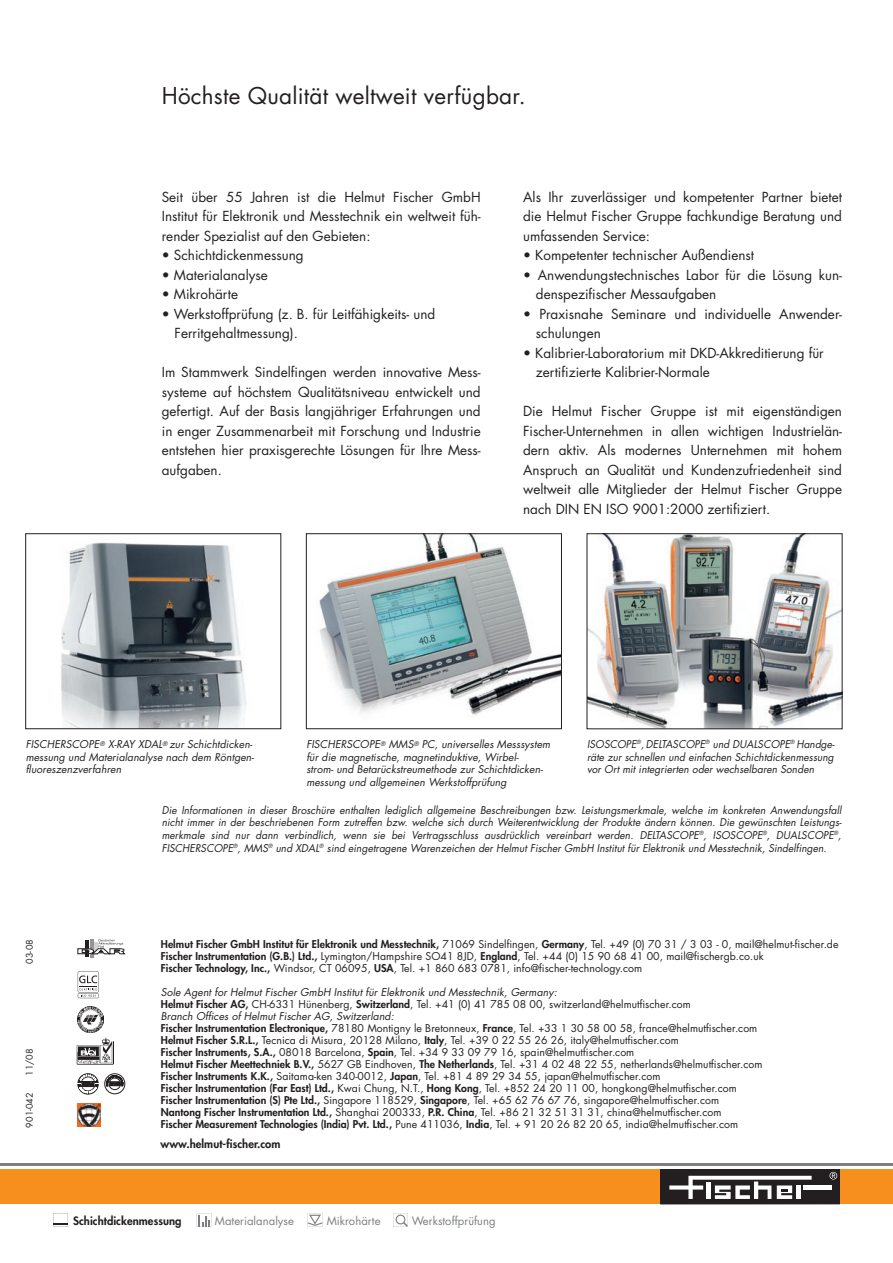
<style>
.page{position:relative;width:893px;height:1263px;background:#fff}
.page>*{position:absolute;margin:0;border:0;box-sizing:border-box;transform-origin:0 0}
.t1{font:22.5px "Futura Std";letter-spacing:.01em;color:#231f20}
.t2{font:13.5px/19.5px "Futura Std";color:#231f20;text-align:justify}
.t3{font:800 11.25px "Futura Std";letter-spacing:.005em;color:#231f20}
.t4{font:11.25px "Futura Std";letter-spacing:.005em;color:#7c7e81}
.t5{font:10.5px/12px "Futura Std";letter-spacing:.005em;color:#231f20}
.t6{font:italic 10.5px/12.6px "Futura Std";letter-spacing:.005em;color:#231f20;text-align:justify}
.t7{font:9px "Futura Std";color:#231f20}
.s1{font-weight:800}
.s2{font-style:italic}
</style>
<div class="page">
<div style="left:0;top:1169px;width:661px;height:35px;background:#f68f1e"></div>
<div style="left:839px;top:1169px;width:54px;height:35px;background:#f68f1e"></div>
<hr style="left:0;top:1163px;width:893px;height:2px;background:#7c7e81">
<svg style="left:660px;top:1169px;width:180px;height:35px"></svg>
<svg style="left:53px;top:1213px;width:15px;height:14px"></svg>
<svg style="left:393px;top:1213px;width:15px;height:14px"></svg>
<svg style="left:308px;top:1213px;width:14px;height:14px"></svg>
<svg style="left:197px;top:1213px;width:15px;height:14px"></svg>
<hr style="left:90px;top:939px;width:3px;height:19px;background:#939598">
<svg style="left:78px;top:939px;width:47px;height:18px"></svg>
<svg style="left:78px;top:971px;width:21px;height:27px"></svg>
<div style="left:78px;top:1074px;width:20px;height:20px;border:1px solid #231f20;border-radius:50%"></div>
<svg style="left:78px;top:1075px;width:20px;height:18px"></svg>
<svg style="left:104px;top:1073px;width:21px;height:21px"></svg>
<img style="left:78px;top:1006px;width:26px;height:26px">
<img style="left:77px;top:1037px;width:37px;height:28px">
<img style="left:78px;top:1104px;width:23px;height:23px">
<img style="left:319px;top:535px;width:241px;height:181px">
<div style="left:306px;top:533px;width:256px;height:196px;border:1px solid #231f20"></div>
<img style="left:61px;top:542px;width:185px;height:185px">
<div style="left:26px;top:533px;width:255px;height:196px;border:1px solid #231f20"></div>
<img style="left:589px;top:535px;width:251px;height:192px">
<div style="left:587px;top:533px;width:255px;height:196px;border:1px solid #231f20"></div>
<h1 class="t1" style="left:162px;top:81px;width:365px">Höchste Qualität weltweit verfügbar.</h1>
<p class="t2" style="left:162px;top:187px;width:320px">Seit über 55 Jahren ist die Helmut Fischer GmbH Institut für Elektronik und Messtechnik ein weltweit füh&shy;render Spezialist auf den Gebieten:</p>
<p class="t2" style="left:162px;top:246px;width:143px">• Schichtdickenmessung</p>
<p class="t2" style="left:162px;top:265px;width:108px">• Materialanalyse</p>
<p class="t2" style="left:162px;top:285px;width:78px">• Mikrohärte</p>
<p class="t2" style="left:175px;top:304px;width:262px;text-indent:-13px">• Werkstoffprüfung (z. B. für Leitfähigkeits- und<br>Ferritgehaltmessung).</p>
<p class="t2" style="left:162px;top:363px;width:320px">Im Stammwerk Sindelfingen werden innovative Mess&shy;systeme auf höchstem Qualitätsniveau entwickelt und gefertigt. Auf der Basis langjähriger Erfahrungen und in enger Zusammenarbeit mit Forschung und Industrie entstehen hier praxisgerechte Lösungen für Ihre Mess&shy;aufgaben.</p>
<p class="t2" style="left:523px;top:187px;width:320px">Als Ihr zuverlässiger und kompetenter Partner bietet die Helmut Fischer Gruppe fachkundige Beratung und umfassenden Service:</p>
<p class="t2" style="left:523px;top:246px;width:232px">• Kompetenter technischer Außendienst</p>
<p class="t2" style="left:536px;top:265px;width:308px;text-indent:-13px">• Anwendungstechnisches Labor für die Lösung kun&shy;denspezifischer Messaufgaben</p>
<p class="t2" style="left:536px;top:304px;width:308px;text-indent:-13px">• Praxisnahe Seminare und individuelle Anwender&shy;schulungen</p>
<p class="t2" style="left:536px;top:343px;width:289px;text-indent:-13px">• Kalibrier-Laboratorium mit DKD-Akkreditierung für zertifizierte Kalibrier-Normale</p>
<p class="t2" style="left:523px;top:402px;width:320px">Die Helmut Fischer Gruppe ist mit eigenständigen Fischer-Unternehmen in allen wichtigen Industrielän&shy;dern aktiv. Als modernes Unternehmen mit hohem Anspruch an Qualität und Kundenzufriedenheit sind weltweit alle Mitglieder der Helmut Fischer Gruppe nach DIN EN ISO 9001:2000 zertifiziert.</p>
<p class="t6" style="left:26px;top:738px;width:230px;text-align:left">FISCHERSCOPE<sup>®</sup> X-RAY XDAL<sup>®</sup> zur Schichtdicken&shy;messung und Materialanalyse nach dem Röntgen&shy;fluoreszenzverfahren</p>
<p class="t6" style="left:306px;top:738px;width:245px;text-align:left">FISCHERSCOPE<sup>®</sup> MMS<sup>®</sup> PC, universelles Messsystem für die magnetische, magnetinduktive, Wirbel-<br>strom- und Betarückstreumethode zur Schichtdicken&shy;messung und allgemeinen Werkstoffprüfung</p>
<p class="t6" style="left:587px;top:738px;width:249px">ISOSCOPE<sup>®</sup>, DELTASCOPE<sup>®</sup> und DUALSCOPE<sup>®</sup> Handge&shy;räte zur schnellen und einfachen Schichtdickenmessung vor Ort mit integrierten oder wechselbaren Sonden</p>
<p class="t7" style="left:24px;top:964px;width:26px;rotate:-90deg">03-08</p>
<p class="t7" style="left:24px;top:1076px;width:29px;rotate:-90deg">11/08</p>
<p class="t7" style="left:24px;top:1127px;width:37px;rotate:-90deg">901-042</p>
<p class="t6" style="left:162px;top:804px;width:682px">Die Informationen in dieser Broschüre enthalten lediglich allgemeine Beschreibungen bzw. Leistungsmerkmale, welche im konkreten Anwendungsfall nicht immer in der beschriebenen Form zutreffen bzw. welche sich durch Weiterentwicklung der Produkte ändern können. Die gewünschten Leistungs&shy;merkmale sind nur dann verbindlich, wenn sie bei Vertragsschluss ausdrücklich vereinbart werden. DELTASCOPE<sup>®</sup>, ISOSCOPE<sup>®</sup>, DUALSCOPE<sup>®</sup>, FISCHERSCOPE<sup>®</sup>, MMS<sup>®</sup> und XDAL<sup>®</sup> sind eingetragene Warenzeichen der Helmut Fischer GmbH Institut für Elektronik und Messtechnik, Sindelfingen.</p>
<p class="t5" style="left:161px;top:938px;width:679px"><span class="s1">Helmut Fischer GmbH Institut für Elektronik und Messtechnik,</span> 71069 Sindelfingen, <span class="s1">Germany</span>, Tel. +49 (0) 70 31 / 3 03 - 0, mail@helmut-fischer.de<br><span class="s1">Fischer Instrumentation (G.B.) Ltd.,</span> Lymington/Hampshire SO41 8JD, <span class="s1">England</span>, Tel. +44 (0) 15 90 68 41 00, mail@fischergb.co.uk<br><span class="s1">Fischer Technology, Inc.,</span> Windsor, CT 06095, <span class="s1">USA</span>, Tel. +1 860 683 0781, info@fischer-technology.com</p>
<p class="t5" style="left:161px;top:986px;width:603px"><span class="s2">Sole Agent for Helmut Fischer GmbH Institut für Elektronik und Messtechnik, Germany:<br></span><span class="s1">Helmut Fischer AG,</span> CH-6331 Hünenberg, <span class="s1">Switzerland</span>, Tel. +41 (0) 41 785 08 00, switzerland@helmutfischer.com<br><span class="s2">Branch Offices of Helmut Fischer AG, Switzerland:<br></span><span class="s1">Fischer Instrumentation Electronique,</span> 78180 Montigny le Bretonneux, <span class="s1">France</span>, Tel. +33 1 30 58 00 58, france@helmutfischer.com <span class="s1">Helmut Fischer S.R.L.,</span> Tecnica di Misura, 20128 Milano, <span class="s1">Italy</span>, Tel. +39 0 22 55 26 26, italy@helmutfischer.com<br><span class="s1">Fischer Instruments, S.A.,</span> 08018 Barcelona, <span class="s1">Spain</span>, Tel. +34 9 33 09 79 16, spain@helmutfischer.com<br><span class="s1">Helmut Fischer Meettechniek B.V.,</span> 5627 GB Eindhoven, <span class="s1">The Netherlands</span>, Tel. +31 4 02 48 22 55, netherlands@helmutfischer.com <span class="s1">Fischer Instruments K.K.,</span> Saitama-ken 340-0012, <span class="s1">Japan</span>, Tel. +81 4 89 29 34 55, japan@helmutfischer.com<br><span class="s1">Fischer Instrumentation (Far East) Ltd.,</span> Kwai Chung, N.T., <span class="s1">Hong Kong</span>, Tel. +852 24 20 11 00, hongkong@helmutfischer.com <span class="s1">Fischer Instrumentation (S) Pte Ltd.,</span> Singapore 118529, <span class="s1">Singapore</span>, Tel. +65 62 76 67 76, singapore@helmutfischer.com<br><span class="s1">Nantong Fischer Instrumentation Ltd.,</span> Shanghai 200333, <span class="s1">P.R. China</span>, Tel. +86 21 32 51 31 31, china@helmutfischer.com</p>
<p class="t5" style="left:161px;top:1118px;width:579px"><span class="s1">Fischer Measurement Technologies (India) Pvt. Ltd.,</span> Pune 411036, <span class="s1">India</span>, Tel. + 91 20 26 82 20 65, india@helmutfischer.com</p>
<p class="t3" style="left:161px;top:1137px;width:121px">www.helmut-fischer.com</p>
<p class="t3" style="left:73px;top:1213px;width:110px">Schichtdickenmessung</p>
<p class="t4" style="left:215px;top:1213px;width:81px">Materialanalyse</p>
<p class="t4" style="left:327px;top:1213px;width:55px">Mikrohärte</p>
<p class="t4" style="left:412px;top:1213px;width:85px">Werkstoffprüfung</p>
</div>
